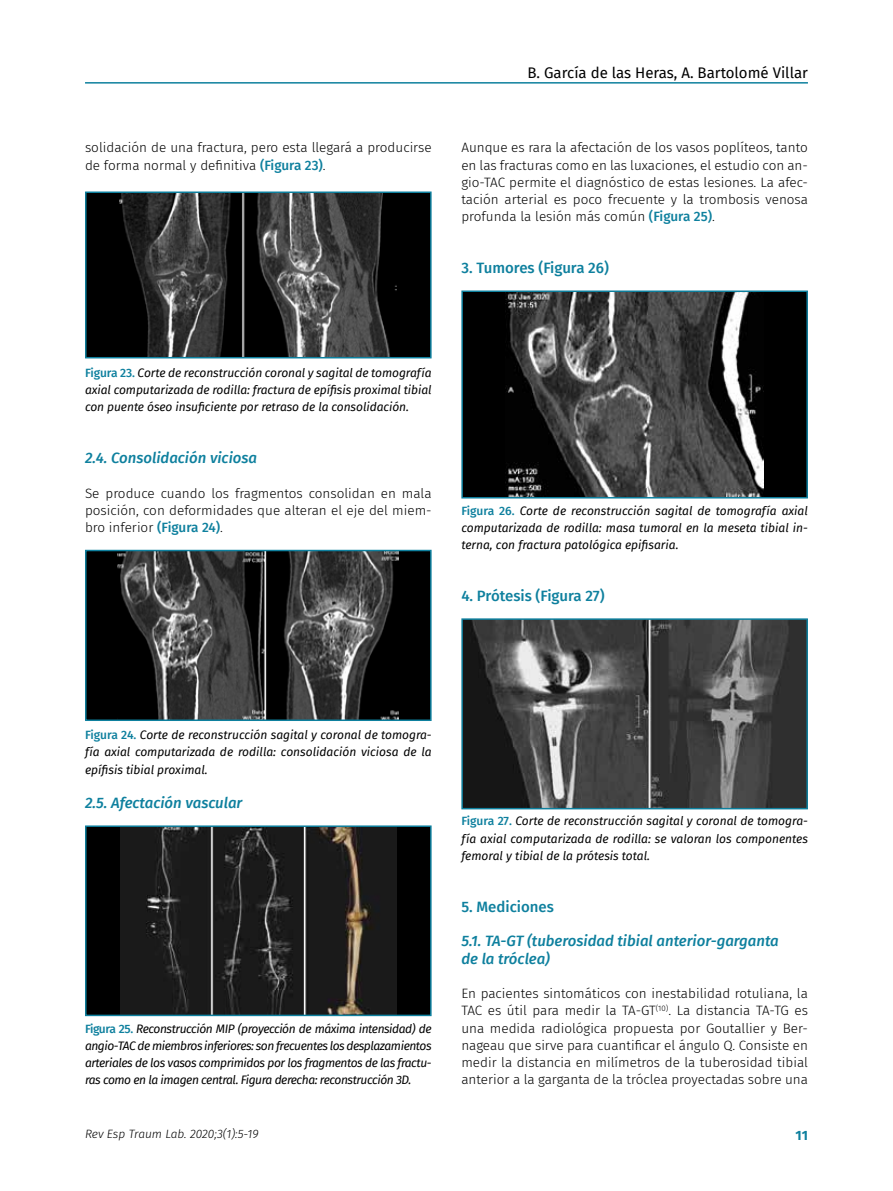
<style>
.page{position:relative;width:893px;height:1191px;background:#fff}
.page>*{position:absolute;margin:0;border:0;box-sizing:border-box;transform-origin:0 0}
.t1{font:italic 500 15px/18px "Fira Sans";color:#0e809e}
.t2{font:500 15px "Fira Sans";color:#0e809e}
.t3{font:15px "Fira Sans";color:#000}
.t4{font:300 13.5px/17.2px "Fira Sans";color:#000;text-align:justify}
.t5{font:700 13.5px "Fira Sans";color:#0e809e}
.t6{font:italic 12px/17.2px "Fira Sans";letter-spacing:-.005em;color:#000;text-align:justify}
.t7{font:italic 300 12px "Fira Sans";letter-spacing:-.005em;color:#000}
.s1{font-weight:500;color:#0e809e}
.s2{font-weight:500;font-style:normal;color:#0e809e}
</style>
<div class="page">
<hr style="left:85px;top:82px;width:723px;height:2px;background:#0e809e">
<div style="left:86px;top:192px;width:345px;height:166px;background:#000"></div>
<img style="left:120px;top:194px;width:277px;height:161px">
<div style="left:85px;top:191px;width:347px;height:167px;border:2px solid #0e809e"></div>
<div style="left:86px;top:550px;width:345px;height:170px;background:#000"></div>
<img style="left:118px;top:553px;width:281px;height:165px">
<div style="left:85px;top:550px;width:347px;height:171px;border:2px solid #0e809e"></div>
<div style="left:86px;top:826px;width:345px;height:189px;background:#000"></div>
<img style="left:120px;top:828px;width:276px;height:185px">
<div style="left:85px;top:825px;width:347px;height:191px;border:2px solid #0e809e"></div>
<div style="left:462px;top:291px;width:345px;height:207px;background:#000"></div>
<img style="left:506px;top:293px;width:258px;height:202px">
<div style="left:461px;top:290px;width:347px;height:208px;border:2px solid #0e809e"></div>
<img style="left:464px;top:621px;width:341px;height:185px">
<div style="left:461px;top:618px;width:347px;height:191px;border:2px solid #0e809e"></div>
<p class="t4" style="left:85px;top:139px;width:348px">solidación de una fractura, pero esta llegará a producirse de forma normal y definitiva <span class="s1">(Figura 23)</span>.</p>
<p class="t3" style="left:527px;top:61px;width:282px">B. García de las Heras, A. Bartolomé Villar</p>
<p class="t4" style="left:461px;top:139px;width:348px">Aunque es rara la afectación de los vasos poplíteos, tanto en las fracturas como en las luxaciones, el estudio con an&shy;gio-TAC permite el diagnóstico de estas lesiones. La afec&shy;tación arterial es poco frecuente y la trombosis venosa profunda la lesión más común <span class="s1">(Figura 25)</span>.</p>
<p class="t2" style="left:461px;top:256px;width:149px">3. Tumores (Figura 26)</p>
<p class="t6" style="left:85px;top:364px;width:348px"><span class="s2">Figura 23.</span> Corte de reconstrucción coronal y sagital de tomografía axial computarizada de rodilla: fractura de epífisis proximal tibial con puente óseo insuficiente por retraso de la consolidación.</p>
<p class="t1" style="left:85px;top:448px;width:174px">2.4. Consolidación viciosa</p>
<p class="t4" style="left:85px;top:484px;width:348px">Se produce cuando los fragmentos consolidan en mala posición, con deformidades que alteran el eje del miem&shy;bro inferior <span class="s1">(Figura 24)</span>.</p>
<p class="t6" style="left:461px;top:502px;width:348px"><span class="s2">Figura 26.</span> Corte de reconstrucción sagital de tomografía axial computarizada de rodilla: masa tumoral en la meseta tibial in&shy;terna, con fractura patológica epifisaria.</p>
<p class="t2" style="left:461px;top:584px;width:145px">4. Prótesis (Figura 27)</p>
<p class="t6" style="left:85px;top:726px;width:348px"><span class="s2">Figura 24.</span> Corte de reconstrucción sagital y coronal de tomogra&shy;fía axial computarizada de rodilla: consolidación viciosa de la epífisis tibial proximal.</p>
<p class="t1" style="left:85px;top:793px;width:159px">2.5. Afectación vascular</p>
<p class="t6" style="left:85px;top:1019px;width:348px"><span class="s2">Figura 25.</span> Reconstrucción MIP (proyección de máxima intensidad) de angio-TAC de miembros inferiores: son frecuentes los desplazamientos arteriales de los vasos comprimidos por los fragmentos de las fractu&shy;ras como en la imagen central. Figura derecha: reconstrucción 3D.</p>
<p class="t6" style="left:461px;top:812px;width:348px"><span class="s2">Figura 27.</span> Corte de reconstrucción sagital y coronal de tomogra&shy;fía axial computarizada de rodilla: se valoran los componentes femoral y tibial de la prótesis total.</p>
<p class="t2" style="left:461px;top:894px;width:94px">5. Mediciones</p>
<p class="t1" style="left:461px;top:931px;width:319px">5.1. TA-GT (tuberosidad tibial anterior-garganta de la tróclea)</p>
<p class="t4" style="left:461px;top:984px;width:348px">En pacientes sintomáticos con inestabilidad rotuliana, la TAC es útil para medir la TA-GT<sup>(10)</sup>. La distancia TA-TG es una medida radiológica propuesta por Goutallier y Ber&shy;nageau que sirve para cuantificar el ángulo Q. Consiste en medir la distancia en milímetros de la tuberosidad tibial anterior a la garganta de la tróclea proyectadas sobre una</p>
<p class="t7" style="left:85px;top:1125px;width:175px">Rev Esp Traum Lab. 2020;3(1):5-19</p>
<p class="t5" style="left:796px;top:1123px;width:14px">11</p>
</div>
